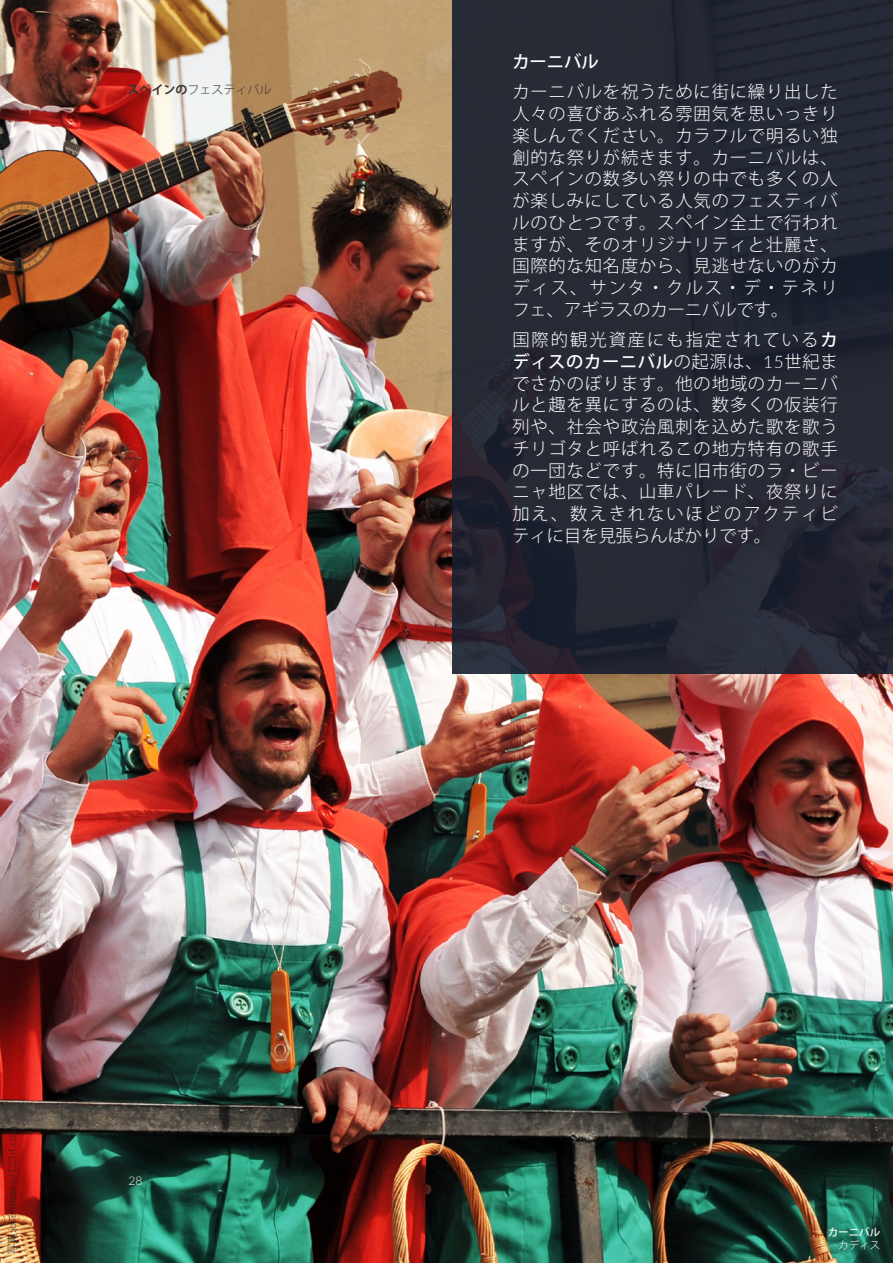
<style>
.page{position:relative;width:893px;height:1263px;background:#fff}
.page>*{position:absolute;margin:0;border:0;box-sizing:border-box;transform-origin:0 0}
.Body{font:300 17.25px/21.8px "Koz Go Pro";letter-spacing:.05em;color:#fff;text-align:justify}
.t1{font:500 17.25px "Koz Go Pro";color:#fff}
.t2{font:300 12px "Koz Go Pro";color:#353534}
.t3{font:300 12px "Lato";color:#fff}
.PIE_ARRIBA{font:300 10.5px "Lato";color:#231f20}
.PIE_ARRIBA-2{font:500 10.5px "Koz Go Pro";color:#fff}
.SUBPIE_ARRIBA{font:300 10.5px "Koz Go Pro";color:#fff}
.s1{font-weight:700}
.s2{font-family:"Koz Go Pro"}
.s3{font-weight:500}
.s4{font-family:"Lato"}
</style>
<div class="page">
<img style="left:0;top:0;width:893px;height:1263px">
<svg style="left:453px;top:0;width:440px;height:674px;background:#242833"></svg>
<p class="t2" style="left:128px;top:82px;width:145px"><span class="s1">スペインの</span>フェスティバル</p>
<p class="PIE_ARRIBA" style="left:5px;top:1254px;width:129px;rotate:-90deg"><span class="s2">写真</span>:joserpizarro/123rf.com</p>
<p class="t3" style="left:128px;top:1172px;width:15px">28</p>
<h3 class="t1" style="left:512px;top:51px;width:88px">カーニバル</h3>
<p class="Body" style="left:512px;top:81px;width:327px">カーニバルを祝うために街に繰り出した人々の喜びあふれる雰囲気を思いっきり楽しんでください。カラフルで明るい独創的な祭りが続きます。カーニバルは、スペインの数多い祭りの中でも多くの人が楽しみにしている人気のフェスティバルのひとつです。スペイン全土で行われますが、そのオリジナリティと壮麗さ、国際的な知名度から、見逃せないのがカディス、サンタ・クルス・デ・テネリフェ、アギラスのカーニバルです。</p>
<p class="Body" style="left:512px;top:329px;width:327px">国際的観光資産にも指定されている<span class="s3">カディスのカーニバル</span>の起源は、<span class="s4">15</span>世紀までさかのぼります。他の地域のカーニバルと趣を異にするのは、数多くの仮装行列や、社会や政治風刺を込めた歌を歌うチリゴタと呼ばれるこの地方特有の歌手の一団などです。特に旧市街のラ・ビーニャ地区では、山車パレード、夜祭りに加え、数えきれないほどのアクティビティに目を見張らんばかりです。</p>
<p class="PIE_ARRIBA-2" style="left:828px;top:1226px;width:54px">カーニバル</p>
<p class="SUBPIE_ARRIBA" style="left:838px;top:1238px;width:43px">カディス</p>
</div>
